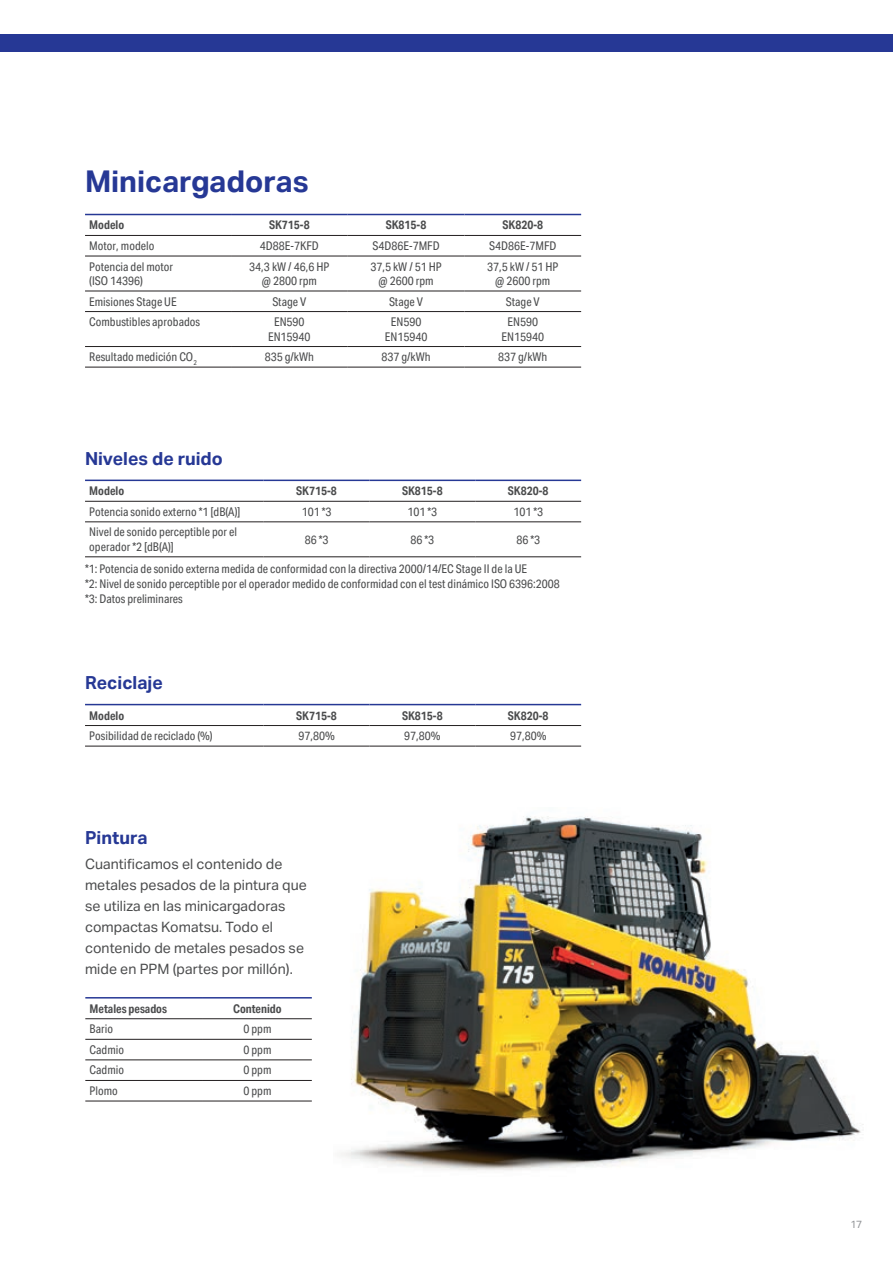
<style>
.page{position:relative;width:893px;height:1263px;background:#fff}
.page>*{position:absolute;margin:0;border:0;box-sizing:border-box;transform-origin:0 0}
.t1{font:700 30px "Aktiv Grotesk";color:#263895}
.t2{font:700 18px "Aktiv Grotesk";color:#263895}
.t3{font:14.25px/21px "Aktiv Grotesk";color:#4b4c4d}
.t4{font:12px/14.4px "Aktiv Grotesk Cd";color:#4b4c4d;text-align:center}
.t5{font:700 12px "Aktiv Grotesk Cd";color:#4b4c4d}
.t6{font:10.5px "Aktiv Grotesk";color:#939598}
</style>
<div class="page">
<img style="left:341px;top:816px;width:523px;height:355px">
<hr style="left:85px;top:746px;width:179px;height:1px;background:#231f20">
<hr style="left:85px;top:725px;width:179px;height:1px;background:#231f20">
<hr style="left:264px;top:725px;width:105px;height:1px;background:#231f20">
<hr style="left:369px;top:725px;width:106px;height:1px;background:#231f20">
<hr style="left:475px;top:725px;width:106px;height:1px;background:#231f20">
<hr style="left:264px;top:746px;width:105px;height:1px;background:#231f20">
<hr style="left:369px;top:746px;width:106px;height:1px;background:#231f20">
<hr style="left:475px;top:746px;width:106px;height:1px;background:#231f20">
<hr style="left:85px;top:704px;width:179px;height:1px;background:#263895">
<hr style="left:264px;top:704px;width:105px;height:1px;background:#263895">
<hr style="left:369px;top:704px;width:106px;height:1px;background:#263895">
<hr style="left:475px;top:704px;width:106px;height:1px;background:#263895">
<hr style="left:85px;top:1039px;width:118px;height:1px;background:#231f20">
<hr style="left:85px;top:1059px;width:118px;height:1px;background:#231f20">
<hr style="left:85px;top:1080px;width:118px;height:1px;background:#231f20">
<hr style="left:85px;top:1101px;width:118px;height:1px;background:#231f20">
<hr style="left:85px;top:1018px;width:118px;height:1px;background:#231f20">
<hr style="left:203px;top:1018px;width:109px;height:1px;background:#231f20">
<hr style="left:203px;top:1039px;width:109px;height:1px;background:#231f20">
<hr style="left:203px;top:1059px;width:109px;height:1px;background:#231f20">
<hr style="left:203px;top:1080px;width:109px;height:1px;background:#231f20">
<hr style="left:203px;top:1101px;width:109px;height:1px;background:#231f20">
<hr style="left:85px;top:997px;width:118px;height:1px;background:#263895">
<hr style="left:203px;top:997px;width:109px;height:1px;background:#263895">
<hr style="left:85px;top:521px;width:179px;height:1px;background:#231f20">
<hr style="left:85px;top:556px;width:179px;height:1px;background:#231f20">
<hr style="left:264px;top:521px;width:105px;height:1px;background:#231f20">
<hr style="left:264px;top:556px;width:105px;height:1px;background:#231f20">
<hr style="left:369px;top:521px;width:106px;height:1px;background:#231f20">
<hr style="left:369px;top:556px;width:106px;height:1px;background:#231f20">
<hr style="left:475px;top:521px;width:106px;height:1px;background:#231f20">
<hr style="left:475px;top:556px;width:106px;height:1px;background:#231f20">
<hr style="left:85px;top:501px;width:179px;height:1px;background:#231f20">
<hr style="left:264px;top:501px;width:105px;height:1px;background:#231f20">
<hr style="left:369px;top:501px;width:106px;height:1px;background:#231f20">
<hr style="left:475px;top:501px;width:106px;height:1px;background:#231f20">
<hr style="left:85px;top:480px;width:179px;height:1px;background:#263895">
<hr style="left:264px;top:480px;width:105px;height:1px;background:#263895">
<hr style="left:369px;top:480px;width:106px;height:1px;background:#263895">
<hr style="left:475px;top:480px;width:106px;height:1px;background:#263895">
<hr style="left:85px;top:256px;width:146px;height:1px;background:#231f20">
<hr style="left:85px;top:291px;width:146px;height:1px;background:#231f20">
<hr style="left:231px;top:291px;width:117px;height:1px;background:#231f20">
<hr style="left:348px;top:291px;width:116px;height:1px;background:#231f20">
<hr style="left:464px;top:291px;width:117px;height:1px;background:#231f20">
<hr style="left:85px;top:311px;width:146px;height:1px;background:#231f20">
<hr style="left:231px;top:311px;width:117px;height:1px;background:#231f20">
<hr style="left:348px;top:311px;width:116px;height:1px;background:#231f20">
<hr style="left:464px;top:311px;width:117px;height:1px;background:#231f20">
<hr style="left:85px;top:346px;width:146px;height:1px;background:#231f20">
<hr style="left:85px;top:367px;width:146px;height:1px;background:#231f20">
<hr style="left:231px;top:346px;width:117px;height:1px;background:#231f20">
<hr style="left:231px;top:367px;width:117px;height:1px;background:#231f20">
<hr style="left:348px;top:346px;width:116px;height:1px;background:#231f20">
<hr style="left:348px;top:367px;width:116px;height:1px;background:#231f20">
<hr style="left:464px;top:346px;width:117px;height:1px;background:#231f20">
<hr style="left:464px;top:367px;width:117px;height:1px;background:#231f20">
<hr style="left:85px;top:235px;width:146px;height:1px;background:#231f20">
<hr style="left:231px;top:235px;width:117px;height:1px;background:#231f20">
<hr style="left:348px;top:235px;width:116px;height:1px;background:#231f20">
<hr style="left:464px;top:235px;width:117px;height:1px;background:#231f20">
<hr style="left:231px;top:256px;width:117px;height:1px;background:#231f20">
<hr style="left:348px;top:256px;width:116px;height:1px;background:#231f20">
<hr style="left:464px;top:256px;width:117px;height:1px;background:#231f20">
<hr style="left:85px;top:214px;width:146px;height:1px;background:#263895">
<hr style="left:231px;top:214px;width:117px;height:1px;background:#263895">
<hr style="left:348px;top:214px;width:116px;height:1px;background:#263895">
<hr style="left:464px;top:214px;width:117px;height:1px;background:#263895">
<div style="left:0;top:34px;width:893px;height:17px;background:#263895"></div>
<h1 class="t1" style="left:85px;top:164px;width:225px">Minicargadoras</h1>
<p class="t5" style="left:89px;top:218px;width:36px">Modelo</p>
<p class="t5" style="left:269px;top:218px;width:42px">SK715-8</p>
<p class="t5" style="left:386px;top:218px;width:42px">SK815-8</p>
<p class="t5" style="left:502px;top:218px;width:42px">SK820-8</p>
<p class="t4" style="left:89px;top:239px;width:67px">Motor, modelo</p>
<p class="t4" style="left:260px;top:239px;width:60px">4D88E-7KFD</p>
<p class="t4" style="left:373px;top:239px;width:69px">S4D86E-7MFD</p>
<p class="t4" style="left:489px;top:239px;width:69px">S4D86E-7MFD</p>
<p class="t4" style="left:89px;top:259px;width:85px;text-align:left">Potencia del motor (ISO 14396)</p>
<p class="t4" style="left:249px;top:259px;width:82px">34,3 kW / 46,6 HP @ 2800 rpm</p>
<p class="t4" style="left:370px;top:259px;width:73px">37,5 kW / 51 HP @ 2600 rpm</p>
<p class="t4" style="left:487px;top:259px;width:73px">37,5 kW / 51 HP @ 2600 rpm</p>
<p class="t4" style="left:89px;top:294px;width:89px">Emisiones Stage UE</p>
<p class="t4" style="left:272px;top:294px;width:35px">Stage V</p>
<p class="t4" style="left:389px;top:294px;width:35px">Stage V</p>
<p class="t4" style="left:506px;top:294px;width:35px">Stage V</p>
<p class="t4" style="left:89px;top:315px;width:112px">Combustibles aprobados</p>
<p class="t4" style="left:268px;top:315px;width:44px">EN590<br>EN15940</p>
<p class="t4" style="left:385px;top:315px;width:44px">EN590<br>EN15940</p>
<p class="t4" style="left:501px;top:315px;width:44px">EN590<br>EN15940</p>
<p class="t4" style="left:89px;top:350px;width:109px">Resultado medición CO<sub>2</sub></p>
<p class="t4" style="left:265px;top:350px;width:51px">835 g/kWh</p>
<p class="t4" style="left:381px;top:350px;width:51px">837 g/kWh</p>
<p class="t4" style="left:498px;top:350px;width:51px">837 g/kWh</p>
<h2 class="t2" style="left:85px;top:448px;width:139px">Niveles de ruido</h2>
<p class="t5" style="left:89px;top:484px;width:36px">Modelo</p>
<p class="t5" style="left:296px;top:484px;width:42px">SK715-8</p>
<p class="t5" style="left:402px;top:484px;width:42px">SK815-8</p>
<p class="t5" style="left:508px;top:484px;width:42px">SK820-8</p>
<p class="t4" style="left:89px;top:504px;width:153px">Potencia sonido externo *1 [dB(A)]</p>
<p class="t4" style="left:302px;top:504px;width:31px">101 *3</p>
<p class="t4" style="left:407px;top:504px;width:31px">101 *3</p>
<p class="t4" style="left:513px;top:504px;width:31px">101 *3</p>
<p class="t4" style="left:89px;top:525px;width:149px;text-align:left">Nivel de sonido perceptible por el operador *2 [dB(A)]</p>
<p class="t4" style="left:305px;top:532px;width:25px">86 *3</p>
<p class="t4" style="left:411px;top:532px;width:25px">86 *3</p>
<p class="t4" style="left:516px;top:532px;width:25px">86 *3</p>
<p class="t4" style="left:85px;top:562px;width:476px;line-height:15px;text-align:left">*1: Potencia de sonido externa medida de conformidad con la directiva 2000/14/EC Stage II de la UE<br>*2: Nivel de sonido perceptible por el operador medido de conformidad con el test dinámico ISO 6396:2008 *3: Datos preliminares</p>
<h2 class="t2" style="left:85px;top:672px;width:79px">Reciclaje</h2>
<p class="t5" style="left:89px;top:708px;width:36px">Modelo</p>
<p class="t5" style="left:296px;top:708px;width:42px">SK715-8</p>
<p class="t5" style="left:402px;top:708px;width:42px">SK815-8</p>
<p class="t5" style="left:508px;top:708px;width:42px">SK820-8</p>
<p class="t4" style="left:89px;top:729px;width:125px">Posibilidad de reciclado (%)</p>
<p class="t4" style="left:298px;top:729px;width:38px">97,80%</p>
<p class="t4" style="left:404px;top:729px;width:38px">97,80%</p>
<p class="t4" style="left:510px;top:729px;width:38px">97,80%</p>
<h2 class="t2" style="left:85px;top:827px;width:64px">Pintura</h2>
<p class="t3" style="left:85px;top:854px;width:223px">Cuantificamos el contenido de metales pesados de la pintura que se utiliza en las minicargadoras compactas Komatsu. Todo el contenido de metales pesados se mide en PPM (partes por millón).</p>
<p class="t5" style="left:90px;top:1001px;width:79px">Metales pesados</p>
<p class="t5" style="left:233px;top:1001px;width:50px">Contenido</p>
<p class="t4" style="left:90px;top:1022px;width:25px">Bario</p>
<p class="t4" style="left:243px;top:1022px;width:30px">0 ppm</p>
<p class="t4" style="left:90px;top:1042px;width:36px">Cadmio</p>
<p class="t4" style="left:243px;top:1042px;width:30px">0 ppm</p>
<p class="t4" style="left:90px;top:1063px;width:36px">Cadmio</p>
<p class="t4" style="left:243px;top:1063px;width:30px">0 ppm</p>
<p class="t4" style="left:90px;top:1084px;width:30px">Plomo</p>
<p class="t4" style="left:243px;top:1084px;width:30px">0 ppm</p>
<p class="t6" style="left:850px;top:1218px;width:14px">17</p>
</div>
